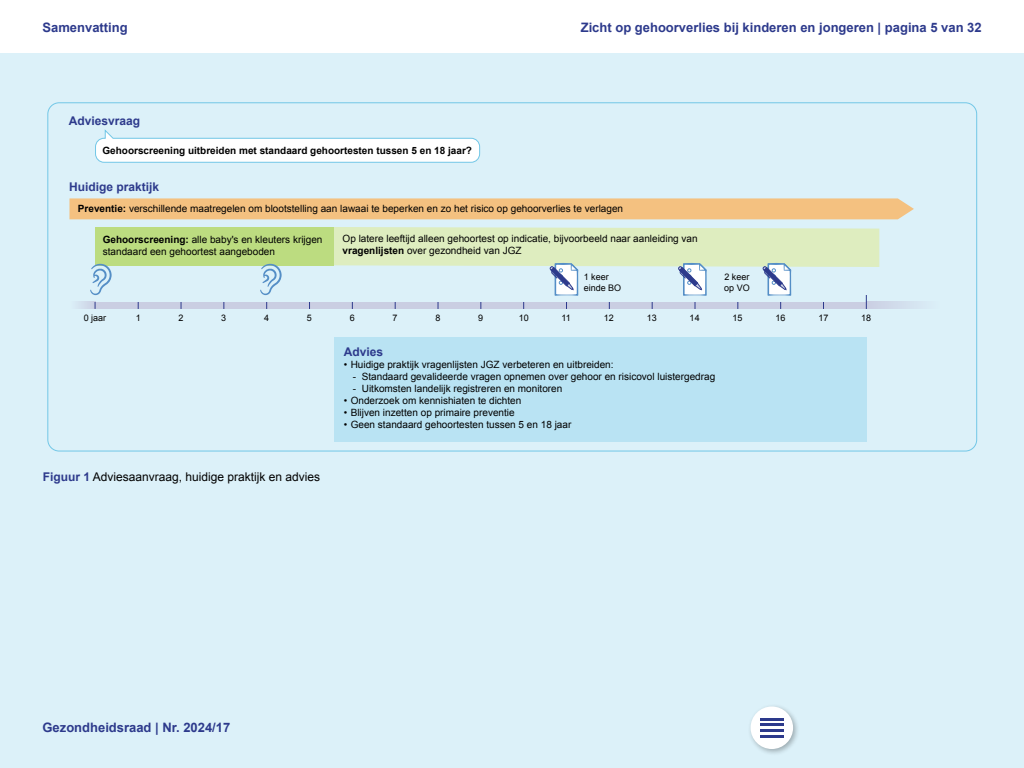
<style>
.page{position:relative;width:1024px;height:768px;background:#fff}
.page>*{position:absolute;margin:0;border:0;box-sizing:border-box;transform-origin:0 0}
.t1{font:700 13px "Arial";color:#2d3a8c}
.Figuur_Kop{font:12px "Arial";color:#000}
.t2{font:700 12px "Arial";color:#2d3a8c}
.t3{font:10px/12px "Arial";color:#000}
.t4{font:700 10px "Arial";color:#000}
.t5{font:9px/11px "Arial";color:#000}
.s1{font-weight:700}
.s2{font-weight:700;color:#2d3a8c}
</style>
<div class="page">
<div style="left:0;top:54px;width:1024px;height:714px;background:#dcf1f9"></div>
<div style="left:95px;top:227px;width:239px;height:38px;background:#bcdc80"></div>
<div style="left:334px;top:337px;width:532px;height:104px;background:#b9e3f3"></div>
<svg style="left:95px;top:129px;width:386px;height:34px"></svg>
<svg style="left:78px;top:302px;width:17px;height:7px"></svg>
<div style="left:95px;top:302px;width:771px;height:7px;background:#cacee2"></div>
<svg style="left:879px;top:302px;width:40px;height:7px"></svg>
<div style="left:69px;top:198px;width:845px;height:21px;background:#f4c180"></div>
<svg style="left:90px;top:263px;width:22px;height:32px"></svg>
<svg style="left:260px;top:263px;width:22px;height:32px"></svg>
<svg style="left:334px;top:227px;width:545px;height:82px"></svg>
<div style="left:747px;top:703px;width:53px;height:53px;background:#000;opacity:.3"></div>
<div style="left:751px;top:707px;width:42px;height:42px;background:#fff;border-radius:50%"></div>
<hr style="left:760px;top:718px;width:24px;height:2px;background:#2d3a8c">
<hr style="left:760px;top:724px;width:24px;height:2px;background:#2d3a8c">
<hr style="left:760px;top:730px;width:24px;height:2px;background:#2d3a8c">
<hr style="left:760px;top:735px;width:24px;height:2px;background:#2d3a8c">
<h1 class="t1" style="left:43px;top:19px;width:87px">Samenvatting</h1>
<h1 class="t1" style="left:581px;top:19px;width:402px">Zicht op gehoorverlies bij kinderen en jongeren | pagina 5 van 32</h1>
<p class="t2" style="left:69px;top:113px;width:73px">Adviesvraag</p>
<p class="t4" style="left:102px;top:144px;width:371px">Gehoorscreening uitbreiden met standaard gehoortesten tussen 5 en 18 jaar?</p>
<p class="t2" style="left:69px;top:178px;width:92px">Huidige praktijk</p>
<p class="t3" style="left:78px;top:203px;width:547px"><span class="s1">Preventie:</span> verschillende maatregelen om blootstelling aan lawaai te beperken en zo het risico op gehoorverlies te verlagen</p>
<p class="t3" style="left:103px;top:233px;width:221px"><span class="s1">Gehoorscreening:</span> alle baby's en kleuters krijgen standaard een gehoortest aangeboden</p>
<p class="t3" style="left:343px;top:233px;width:357px">Op latere leeftijd alleen gehoortest op indicatie, bijvoorbeeld naar aanleiding van <span class="s1">vragenlijsten</span> over gezondheid van JGZ</p>
<p class="t5" style="left:584px;top:271px;width:39px">1 keer einde BO</p>
<p class="t5" style="left:724px;top:271px;width:27px">2 keer op VO</p>
<p class="t5" style="left:84px;top:312px;width:24px">0 jaar</p>
<p class="t5" style="left:136px;top:312px;width:7px">1</p>
<p class="t5" style="left:179px;top:312px;width:7px">2</p>
<p class="t5" style="left:221px;top:312px;width:7px">3</p>
<p class="t5" style="left:264px;top:312px;width:7px">4</p>
<p class="t5" style="left:307px;top:312px;width:7px">5</p>
<p class="t5" style="left:350px;top:312px;width:7px">6</p>
<p class="t5" style="left:393px;top:312px;width:7px">7</p>
<p class="t5" style="left:435px;top:312px;width:7px">8</p>
<p class="t5" style="left:478px;top:312px;width:7px">9</p>
<p class="t5" style="left:519px;top:312px;width:12px">10</p>
<p class="t5" style="left:562px;top:312px;width:11px">11</p>
<p class="t5" style="left:604px;top:312px;width:12px">12</p>
<p class="t5" style="left:647px;top:312px;width:12px">13</p>
<p class="t5" style="left:690px;top:312px;width:12px">14</p>
<p class="t5" style="left:733px;top:312px;width:12px">15</p>
<p class="t5" style="left:775px;top:312px;width:12px">16</p>
<p class="t5" style="left:818px;top:312px;width:12px">17</p>
<p class="t5" style="left:861px;top:312px;width:12px">18</p>
<p class="t2" style="left:344px;top:344px;width:41px">Advies</p>
<p class="t3" style="left:344px;top:359px;width:271px">• Huidige praktijk vragenlijsten JGZ verbeteren en uitbreiden:</p>
<p class="t3" style="left:353px;top:371px;width:364px">- Standaard gevalideerde vragen opnemen over gehoor en risicovol luistergedrag</p>
<p class="t3" style="left:353px;top:383px;width:211px">- Uitkomsten landelijk registreren en monitoren</p>
<p class="t3" style="left:344px;top:395px;width:179px">• Onderzoek om kennishiaten te dichten</p>
<p class="t3" style="left:344px;top:407px;width:172px">• Blijven inzetten op primaire preventie</p>
<p class="t3" style="left:344px;top:419px;width:229px">• Geen standaard gehoortesten tussen 5 en 18 jaar</p>
<p class="Figuur_Kop" style="left:43px;top:469px;width:279px"><span class="s2">Figuur 1</span> Adviesaanvraag, huidige praktijk en advies</p>
<h1 class="t1" style="left:43px;top:719px;width:189px">Gezondheidsraad | Nr. 2024/17</h1>
</div>
